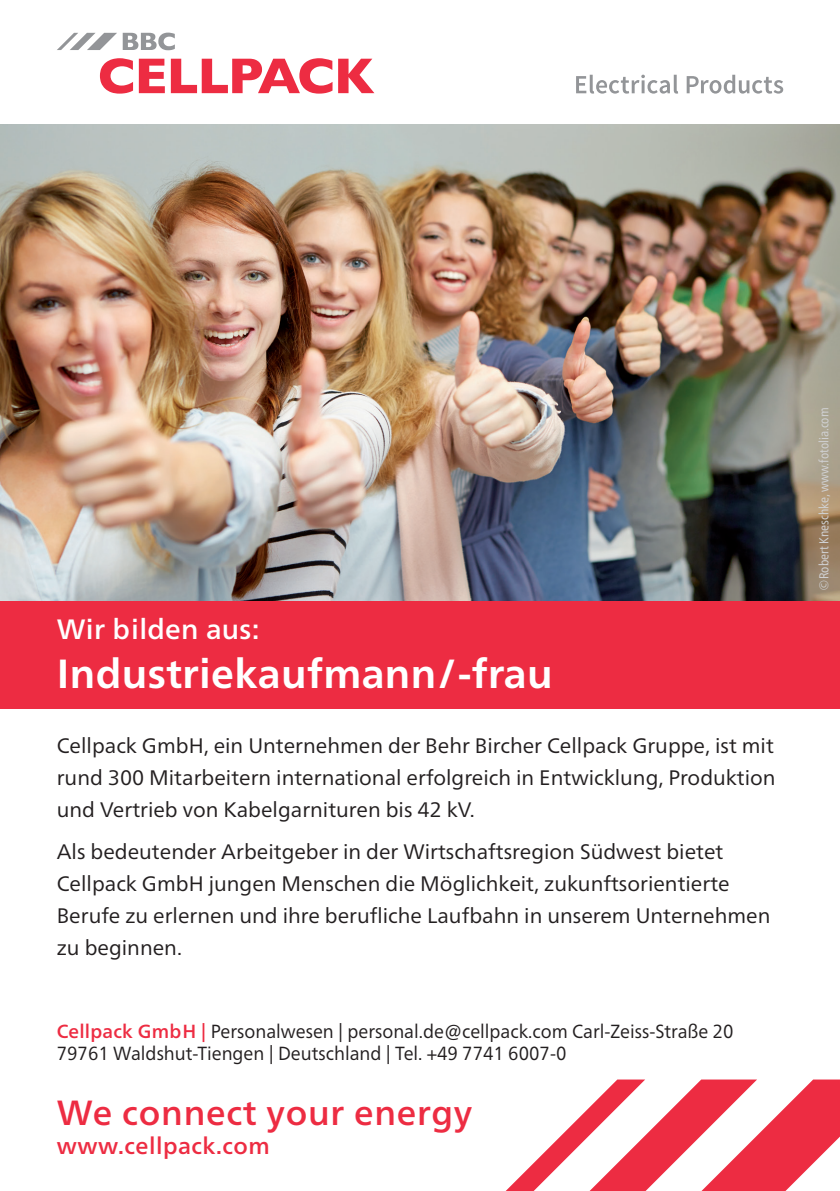
<style>
.page{position:relative;width:840px;height:1191px;background:#fff}
.page>*{position:absolute;margin:0;border:0;box-sizing:border-box;transform-origin:0 0}
.t1{font:700 40.6px "Frutiger Neue LTW1 G";letter-spacing:.01em;color:#fff}
.t2{font:500 35px "Frutiger Neue LTW1 G";letter-spacing:.02em;color:#ed2c42}
.t3{font:500 28px "Frutiger Neue LTW1 G";letter-spacing:.01em;color:#fff}
.t4{font:500 23.2px "Frutiger Neue LTW1 G";letter-spacing:.02em;color:#ed2c42}
.t5{font:21px/32px "Frutiger Neue LTW1 G";color:#231f20;text-align:justify}
.t6{font:19px/22.8px "Frutiger Neue LTW1 G";color:#231f20;scale:.95 1}
.t7{font:condensed 13px "Frutiger Neue LTW1 G";color:#d1d2d4}
.s1{font-weight:500;color:#ed2c42}
</style>
<div class="page">
<img style="left:0;top:125px;width:839px;height:476px">
<div style="left:0;top:601px;width:839px;height:107px;background:#ed2c42"></div>
<svg style="left:506px;top:1079px;width:333px;height:112px"></svg>
<svg style="left:100px;top:58px;width:33px;height:36px"></svg>
<svg style="left:139px;top:59px;width:26px;height:34px"></svg>
<svg style="left:171px;top:58px;width:161px;height:36px"></svg>
<svg style="left:338px;top:59px;width:36px;height:34px"></svg>
<svg style="left:57px;top:33px;width:60px;height:17px"></svg>
<svg style="left:123px;top:33px;width:52px;height:17px"></svg>
<svg style="left:576px;top:75px;width:101px;height:19px"></svg>
<svg style="left:686px;top:75px;width:96px;height:19px"></svg>
<h3 class="t3" style="left:57px;top:609px;width:204px">Wir bilden aus:</h3>
<h1 class="t1" style="left:57px;top:644px;width:497px">Industriekaufmann/-frau</h1>
<p class="t5" style="left:57px;top:728px;width:720px">Cellpack GmbH, ein Unternehmen der Behr Bircher Cellpack Gruppe, ist mit rund 300 Mitarbeitern international erfolgreich in Entwicklung, Produktion und Vertrieb von Kabelgarnituren bis 42 kV.</p>
<p class="t5" style="left:57px;top:834px;width:714px;text-align:left">Als bedeutender Arbeitgeber in der Wirtschaftsregion Südwest bietet Cellpack GmbH jungen Menschen die Möglichkeit, zukunftsorientierte Berufe zu erlernen und ihre berufliche Laufbahn in unserem Unternehmen zu beginnen.</p>
<p class="t6" style="left:57px;top:1018px;width:713px"><span class="s1">Cellpack GmbH |</span> Personalwesen | personal.de@cellpack.com Carl-Zeiss-Straße 20<br>79761 Waldshut-Tiengen | Deutschland | Tel. +49 7741 6007-0</p>
<h2 class="t2" style="left:57px;top:1087px;width:417px">We connect your energy</h2>
<p class="t4" style="left:57px;top:1129px;width:214px">www.cellpack.com</p>
<p class="t7" style="left:813px;top:591px;width:185px;rotate:-90deg">©Robert Kneschke, www.fotolia.com</p>
</div>
